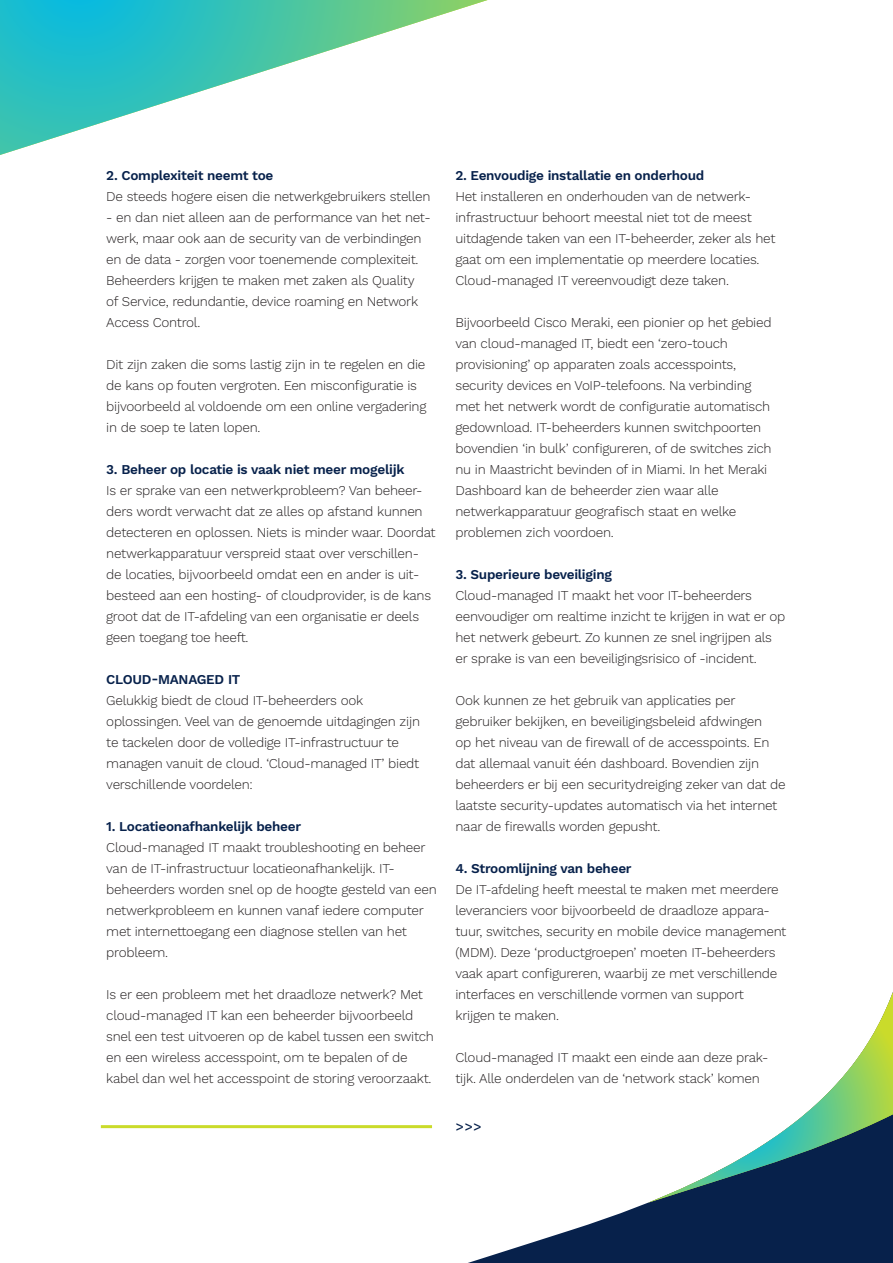
<style>
.page{position:relative;width:893px;height:1263px;background:#fff}
.page>*{position:absolute;margin:0;border:0;box-sizing:border-box;transform-origin:0 0}
.t1{font:300 13.5px/21px "Work Sans";letter-spacing:-.02em;color:#231f20}
.t2{font:600 13.5px "Work Sans";letter-spacing:-.02em;color:#07214b}
.t3{font:500 13.5px "Work Sans";color:#07214b}
</style>
<div class="page">
<svg style="left:381px;top:1128px;width:512px;height:135px"></svg>
<svg style="left:647px;top:993px;width:246px;height:210px"></svg>
<hr style="left:101px;top:1125px;width:331px;height:3px;background:#cadb2a">
<svg style="left:0;top:0;width:488px;height:155px"></svg>
<p class="t2" style="left:106px;top:168px;width:169px">2. Complexiteit neemt toe</p>
<p class="t1" style="left:106px;top:186px;width:326px">De steeds hogere eisen die netwerkgebruikers stellen</p>
<p class="t1" style="left:106px;top:207px;width:326px">- en dan niet alleen aan de performance van het net&shy;werk, maar ook aan de security van de verbindingen en de data - zorgen voor toenemende complexiteit.<br>Beheerders krijgen te maken met zaken als Quality<br>of Service, redundantie, device roaming en Network Access Control.</p>
<p class="t1" style="left:106px;top:354px;width:322px">Dit zijn zaken die soms lastig zijn in te regelen en die de kans op fouten vergroten. Een misconfiguratie is bijvoorbeeld al voldoende om een online vergadering in de soep te laten lopen.</p>
<p class="t2" style="left:106px;top:462px;width:300px">3. Beheer op locatie is vaak niet meer mogelijk</p>
<p class="t1" style="left:106px;top:480px;width:331px">Is er sprake van een netwerkprobleem? Van beheer&shy;ders wordt verwacht dat ze alles op afstand kunnen detecteren en oplossen. Niets is minder waar. Doordat netwerkapparatuur verspreid staat over verschillen&shy;de locaties, bijvoorbeeld omdat een en ander is uit&shy;besteed aan een hosting- of cloudprovider, is de kans groot dat de IT-afdeling van een organisatie er deels geen toegang toe heeft.</p>
<p class="t2" style="left:106px;top:672px;width:136px">CLOUD-MANAGED IT</p>
<p class="t1" style="left:106px;top:690px;width:315px">Gelukkig biedt de cloud IT-beheerders ook oplossingen. Veel van de genoemde uitdagingen zijn te tackelen door de volledige IT-infrastructuur te managen vanuit de cloud. ‘Cloud-managed IT’ biedt verschillende voordelen:</p>
<p class="t2" style="left:106px;top:819px;width:196px">1. Locatieonafhankelijk beheer</p>
<p class="t1" style="left:106px;top:837px;width:332px">Cloud-managed IT maakt troubleshooting en beheer van de IT-infrastructuur locatieonafhankelijk. IT&shy;beheerders worden snel op de hoogte gesteld van een netwerkprobleem en kunnen vanaf iedere computer met internettoegang een diagnose stellen van het probleem.</p>
<p class="t1" style="left:106px;top:984px;width:329px">Is er een probleem met het draadloze netwerk? Met cloud-managed IT kan een beheerder bijvoorbeeld snel een test uitvoeren op de kabel tussen een switch en een wireless accesspoint, om te bepalen of de kabel dan wel het accesspoint de storing veroorzaakt.</p>
<p class="t2" style="left:455px;top:168px;width:250px">2. Eenvoudige installatie en onderhoud</p>
<p class="t1" style="left:455px;top:186px;width:321px">Het installeren en onderhouden van de netwerk&shy;infrastructuur behoort meestal niet tot de meest uitdagende taken van een IT-beheerder, zeker als het gaat om een implementatie op meerdere locaties.<br>Cloud-managed IT vereenvoudigt deze taken.</p>
<p class="t1" style="left:455px;top:312px;width:318px">Bijvoorbeeld Cisco Meraki, een pionier op het gebied van cloud-managed IT, biedt een ‘zero-touch provisioning’ op apparaten zoals accesspoints, security devices en VoIP-telefoons. Na verbinding met het netwerk wordt de configuratie automatisch gedownload. IT-beheerders kunnen switchpoorten bovendien ‘in bulk’ configureren, of de switches zich nu in Maastricht bevinden of in Miami. In het Meraki Dashboard kan de beheerder zien waar alle netwerkapparatuur geografisch staat en welke problemen zich voordoen.</p>
<p class="t2" style="left:455px;top:567px;width:158px">3. Superieure beveiliging</p>
<p class="t1" style="left:455px;top:585px;width:331px">Cloud-managed IT maakt het voor IT-beheerders eenvoudiger om realtime inzicht te krijgen in wat er op het netwerk gebeurt. Zo kunnen ze snel ingrijpen als er sprake is van een beveiligingsrisico of -incident.</p>
<p class="t1" style="left:455px;top:690px;width:332px">Ook kunnen ze het gebruik van applicaties per gebruiker bekijken, en beveiligingsbeleid afdwingen<br>op het niveau van de firewall of de accesspoints. En dat allemaal vanuit één dashboard. Bovendien zijn beheerders er bij een securitydreiging zeker van dat de laatste security-updates automatisch via het internet naar de firewalls worden gepusht.</p>
<p class="t2" style="left:455px;top:861px;width:178px">4. Stroomlijning van beheer</p>
<p class="t1" style="left:455px;top:879px;width:332px">De IT-afdeling heeft meestal te maken met meerdere leveranciers voor bijvoorbeeld de draadloze appara&shy;tuur, switches, security en mobile device management (MDM). Deze ‘productgroepen’ moeten IT-beheerders vaak apart configureren, waarbij ze met verschillende interfaces en verschillende vormen van support krijgen te maken.</p>
<p class="t1" style="left:455px;top:1047px;width:314px">Cloud-managed IT maakt een einde aan deze prak&shy;tijk. Alle onderdelen van de ‘network stack’ komen</p>
<p class="t3" style="left:456px;top:1118px;width:27px">&gt;&gt;&gt;</p>
</div>
